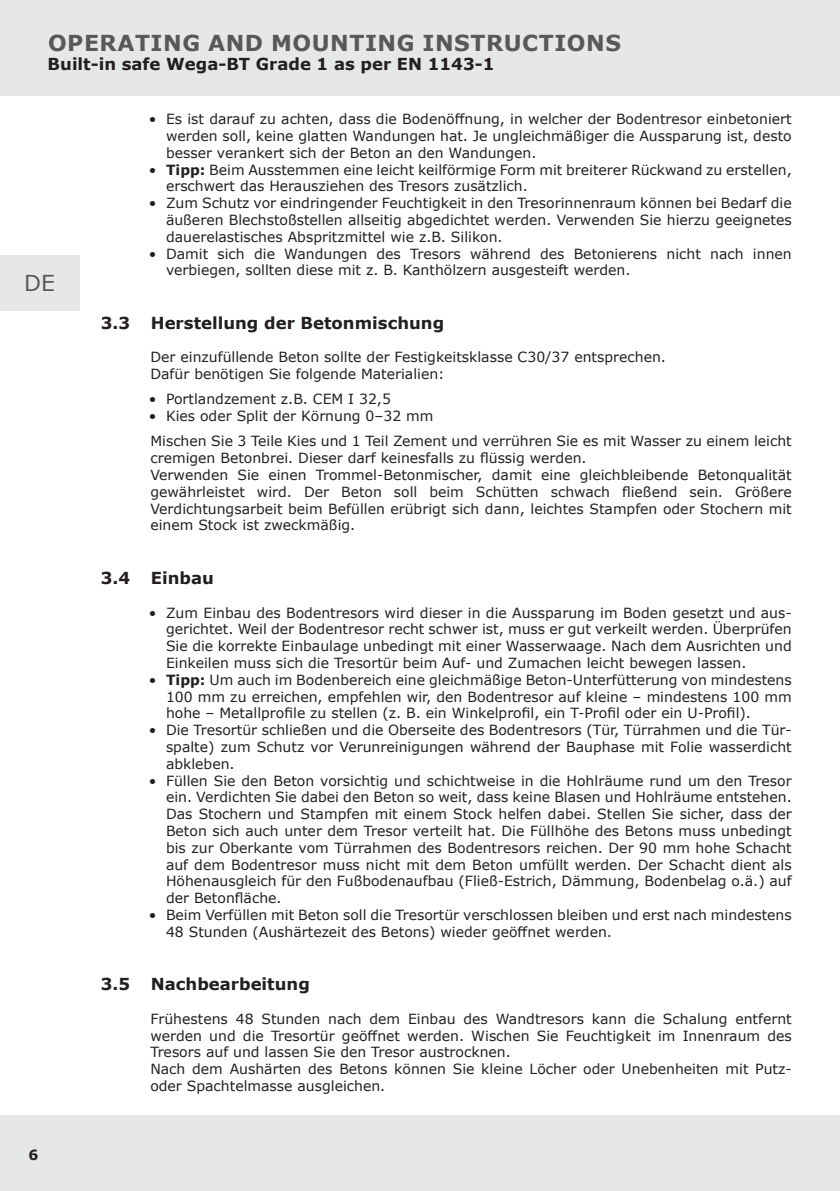
<style>
.page{position:relative;width:840px;height:1191px;background:#fff}
.page>*{position:absolute;margin:0;border:0;box-sizing:border-box;transform-origin:0 0}
.Kopfzeile_Headline{font:700 22px "Verdana";letter-spacing:.025em;color:#57585a}
.t1{font:22px "Verdana";color:#57585a}
.Überschriften_im_Satzspiegel{font:700 16.4px "Verdana";color:#231f20}
.Subheadline_Titel{font:700 16.4px "Verdana";color:#231f20}
.Fließtext{font:14px/16.8px "Verdana";color:#231f20;text-align:justify}
.t2{font:700 14px "Verdana";color:#231f20}
.s1{font-weight:700}
</style>
<div class="page">
<div style="left:0;top:1115px;width:839px;height:76px;background:#e6e7e9"></div>
<div style="left:0;top:255px;width:79px;height:55px;background:#e6e7e9"></div>
<div style="left:0;top:0;width:839px;height:95px;background:#e6e7e9"></div>
<p class="Kopfzeile_Headline" style="left:48px;top:27px;width:574px">OPERATING AND MOUNTING INSTRUCTIONS</p>
<p class="Subheadline_Titel" style="left:48px;top:53px;width:448px">Built-in safe Wega-BT Grade 1 as per EN 1143-1</p>
<p class="Fließtext" style="left:166px;top:110px;width:627px;text-indent:-17px">• Es ist darauf zu achten, dass die Bodenöffnung, in welcher der Bodentresor einbetoniert werden soll, keine glatten Wandungen hat. Je ungleichmäßiger die Aussparung ist, desto besser verankert sich der Beton an den Wandungen.</p>
<p class="Fließtext" style="left:166px;top:161px;width:627px;text-indent:-17px">• <span class="s1">Tipp:</span> Beim Ausstemmen eine leicht keilförmige Form mit breiterer Rückwand zu erstellen, erschwert das Herausziehen des Tresors zusätzlich.</p>
<p class="Fließtext" style="left:166px;top:194px;width:627px;text-indent:-17px">• Zum Schutz vor eindringender Feuchtigkeit in den Tresorinnenraum können bei Bedarf die äußeren Blechstoßstellen allseitig abgedichtet werden. Verwenden Sie hierzu geeignetes dauerelastisches Abspritzmittel wie z.B. Silikon.</p>
<p class="Fließtext" style="left:166px;top:245px;width:627px;text-indent:-17px">• Damit sich die Wandungen des Tresors während des Betonierens nicht nach innen verbiegen, sollten diese mit z. B. Kanthölzern ausgesteift werden.</p>
<p class="Überschriften_im_Satzspiegel" style="left:101px;top:311px;width:345px">3.3 Herstellung der Betonmischung</p>
<p class="Fließtext" style="left:150px;top:349px;width:517px">Der einzufüllende Beton sollte der Festigkeitsklasse C30/37 entsprechen.</p>
<p class="Fließtext" style="left:150px;top:365px;width:295px">Dafür benötigen Sie folgende Materialien:</p>
<p class="Fließtext" style="left:149px;top:391px;width:243px">• Portlandzement z.B. CEM I 32,5</p>
<p class="Fließtext" style="left:149px;top:407px;width:286px">• Kies oder Split der Körnung 0–32 mm</p>
<p class="Fließtext" style="left:150px;top:433px;width:642px">Mischen Sie 3 Teile Kies und 1 Teil Zement und verrühren Sie es mit Wasser zu einem leicht cremigen Betonbrei. Dieser darf keinesfalls zu flüssig werden.</p>
<p class="Fließtext" style="left:150px;top:466px;width:642px">Verwenden Sie einen Trommel-Betonmischer, damit eine gleichbleibende Betonqualität gewährleistet wird. Der Beton soll beim Schütten schwach fließend sein. Größere Verdichtungsarbeit beim Befüllen erübrigt sich dann, leichtes Stampfen oder Stochern mit einem Stock ist zweckmäßig.</p>
<p class="Überschriften_im_Satzspiegel" style="left:101px;top:566px;width:114px">3.4 Einbau</p>
<p class="Fließtext" style="left:166px;top:604px;width:627px;text-indent:-17px">• Zum Einbau des Bodentresors wird dieser in die Aussparung im Boden gesetzt und aus&shy;gerichtet. Weil der Bodentresor recht schwer ist, muss er gut verkeilt werden. Überprüfen Sie die korrekte Einbaulage unbedingt mit einer Wasserwaage. Nach dem Ausrichten und Einkeilen muss sich die Tresortür beim Auf- und Zumachen leicht bewegen lassen.</p>
<p class="Fließtext" style="left:166px;top:671px;width:627px;text-indent:-17px">• <span class="s1">Tipp:</span> Um auch im Bodenbereich eine gleichmäßige Beton-Unterfütterung von mindestens 100 mm zu erreichen, empfehlen wir, den Bodentresor auf kleine – mindestens 100 mm hohe – Metallprofile zu stellen (z. B. ein Winkelprofil, ein T-Profil oder ein U-Profil).</p>
<p class="Fließtext" style="left:166px;top:721px;width:627px;text-indent:-17px">• Die Tresortür schließen und die Oberseite des Bodentresors (Tür, Türrahmen und die Tür&shy;spalte) zum Schutz vor Verunreinigungen während der Bauphase mit Folie wasserdicht abkleben.</p>
<p class="Fließtext" style="left:166px;top:772px;width:627px;text-indent:-17px">• Füllen Sie den Beton vorsichtig und schichtweise in die Hohlräume rund um den Tresor ein. Verdichten Sie dabei den Beton so weit, dass keine Blasen und Hohlräume entstehen.<br>Das Stochern und Stampfen mit einem Stock helfen dabei. Stellen Sie sicher, dass der Beton sich auch unter dem Tresor verteilt hat. Die Füllhöhe des Betons muss unbedingt bis zur Oberkante vom Türrahmen des Bodentresors reichen. Der 90 mm hohe Schacht auf dem Bodentresor muss nicht mit dem Beton umfüllt werden. Der Schacht dient als Höhenausgleich für den Fußbodenaufbau (Fließ-Estrich, Dämmung, Bodenbelag o.ä.) auf der Betonfläche.</p>
<p class="Fließtext" style="left:166px;top:906px;width:627px;text-indent:-17px">• Beim Verfüllen mit Beton soll die Tresortür verschlossen bleiben und erst nach mindestens<br>48 Stunden (Aushärtezeit des Betons) wieder geöffnet werden.</p>
<p class="Überschriften_im_Satzspiegel" style="left:101px;top:972px;width:210px">3.5 Nachbearbeitung</p>
<p class="Fließtext" style="left:150px;top:1010px;width:642px">Frühestens 48 Stunden nach dem Einbau des Wandtresors kann die Schalung entfernt werden und die Tresortür geöffnet werden. Wischen Sie Feuchtigkeit im Innenraum des Tresors auf und lassen Sie den Tresor austrocknen.</p>
<p class="Fließtext" style="left:150px;top:1060px;width:642px">Nach dem Aushärten des Betons können Sie kleine Löcher oder Unebenheiten mit Putz&shy;oder Spachtelmasse ausgleichen.</p>
<p class="t1" style="left:24px;top:268px;width:32px">DE</p>
<p class="t2" style="left:29px;top:1144px;width:11px">6</p>
</div>
